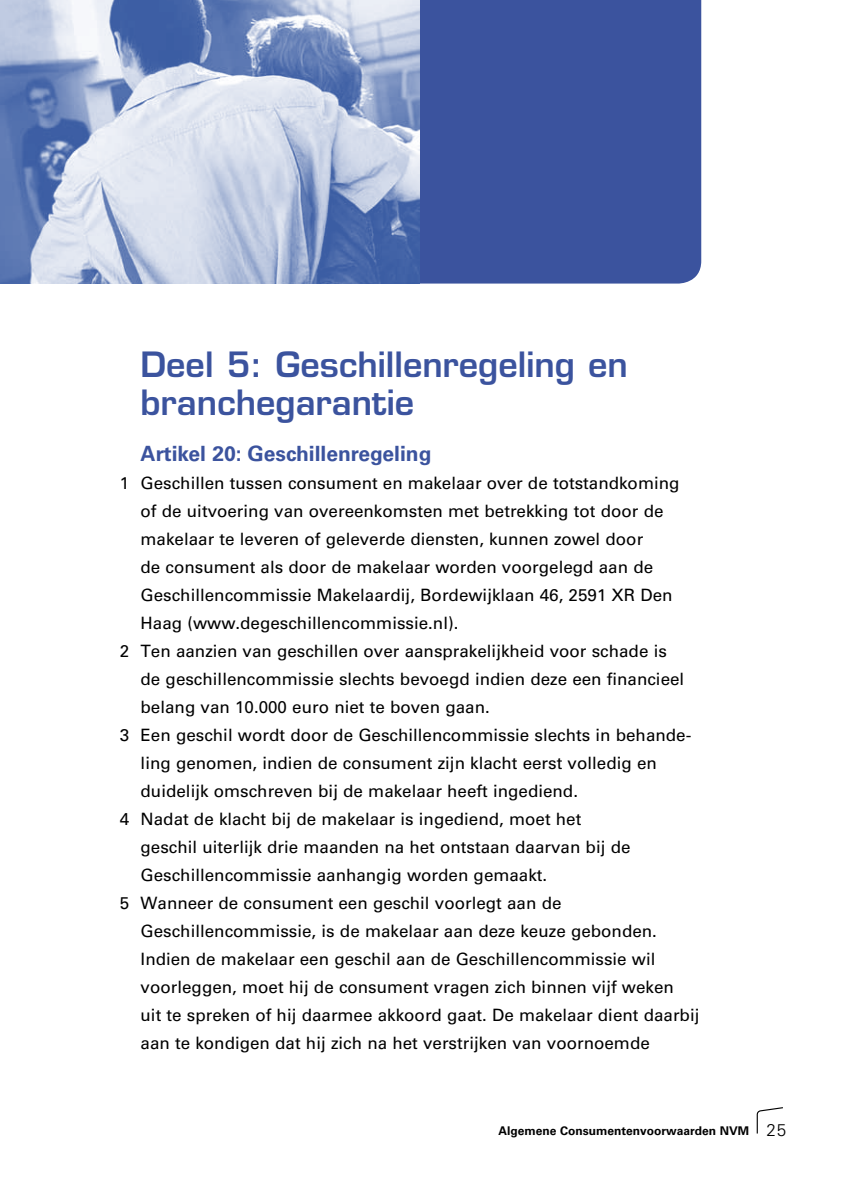
<style>
.page{position:relative;width:842px;height:1191px;background:#fff}
.page>*{position:absolute;margin:0;border:0;box-sizing:border-box;transform-origin:0 0}
.t1{font:600 34px/38px "Eurostile";color:#3b539e}
.t2{font:700 21px "Univers";color:#3b539e}
.t3{font:17px "Univers";color:#000}
.t4{font:700 12px "Univers";color:#000}
.s1{font-weight:300;font-size:17px}
</style>
<div class="page">
<svg style="left:756px;top:1107px;width:27px;height:26px"></svg>
<div style="left:420px;top:0;width:281px;height:283px;background:#3b539e"></div>
<img style="left:0;top:0;width:420px;height:283px">
<h1 class="t1" style="left:141px;top:345px;width:489px">Deel 5: Geschillenregeling en branchegarantie</h1>
<p class="t2" style="left:141px;top:441px;width:292px">Artikel 20: Geschillenregeling</p>
<p class="t3" style="left:120px;top:473px;width:561px">1 Geschillen tussen consument en makelaar over de totstandkoming</p>
<p class="t3" style="left:141px;top:501px;width:524px">of de uitvoering van overeenkomsten met betrekking tot door de</p>
<p class="t3" style="left:141px;top:529px;width:504px">makelaar te leveren of geleverde diensten, kunnen zowel door</p>
<p class="t3" style="left:141px;top:557px;width:514px">de consument als door de makelaar worden voorgelegd aan de</p>
<p class="t3" style="left:141px;top:585px;width:533px">Geschillencommissie Makelaardij, Bordewijklaan 46, 2591 XR Den</p>
<p class="t3" style="left:141px;top:613px;width:319px">Haag (www.degeschillencommissie.nl).</p>
<p class="t3" style="left:120px;top:641px;width:549px">2 Ten aanzien van geschillen over aansprakelijkheid voor schade is</p>
<p class="t3" style="left:141px;top:669px;width:545px">de geschillencommissie slechts bevoegd indien deze een financieel</p>
<p class="t3" style="left:141px;top:697px;width:351px">belang van 10.000 euro niet te boven gaan.</p>
<p class="t3" style="left:120px;top:725px;width:573px">3 Een geschil wordt door de Geschillencommissie slechts in behande-</p>
<p class="t3" style="left:141px;top:753px;width:518px">ling genomen, indien de consument zijn klacht eerst volledig en</p>
<p class="t3" style="left:141px;top:781px;width:439px">duidelijk omschreven bij de makelaar heeft ingediend.</p>
<p class="t3" style="left:120px;top:809px;width:463px">4 Nadat de klacht bij de makelaar is ingediend, moet het</p>
<p class="t3" style="left:141px;top:837px;width:491px">geschil uiterlijk drie maanden na het ontstaan daarvan bij de</p>
<p class="t3" style="left:141px;top:865px;width:408px">Geschillencommissie aanhangig worden gemaakt.</p>
<p class="t3" style="left:120px;top:893px;width:443px">5 Wanneer de consument een geschil voorlegt aan de</p>
<p class="t3" style="left:141px;top:921px;width:518px">Geschillencommissie, is de makelaar aan deze keuze gebonden.</p>
<p class="t3" style="left:141px;top:949px;width:516px">Indien de makelaar een geschil aan de Geschillencommissie wil</p>
<p class="t3" style="left:141px;top:977px;width:535px">voorleggen, moet hij de consument vragen zich binnen vijf weken</p>
<p class="t3" style="left:141px;top:1005px;width:560px">uit te spreken of hij daarmee akkoord gaat. De makelaar dient daarbij</p>
<p class="t3" style="left:141px;top:1033px;width:511px">aan te kondigen dat hij zich na het verstrijken van voornoemde</p>
<p class="t4" style="left:498px;top:1123px;width:289px">Algemene Consumentenvoorwaarden NVM <span class="s1">25</span></p>
</div>
